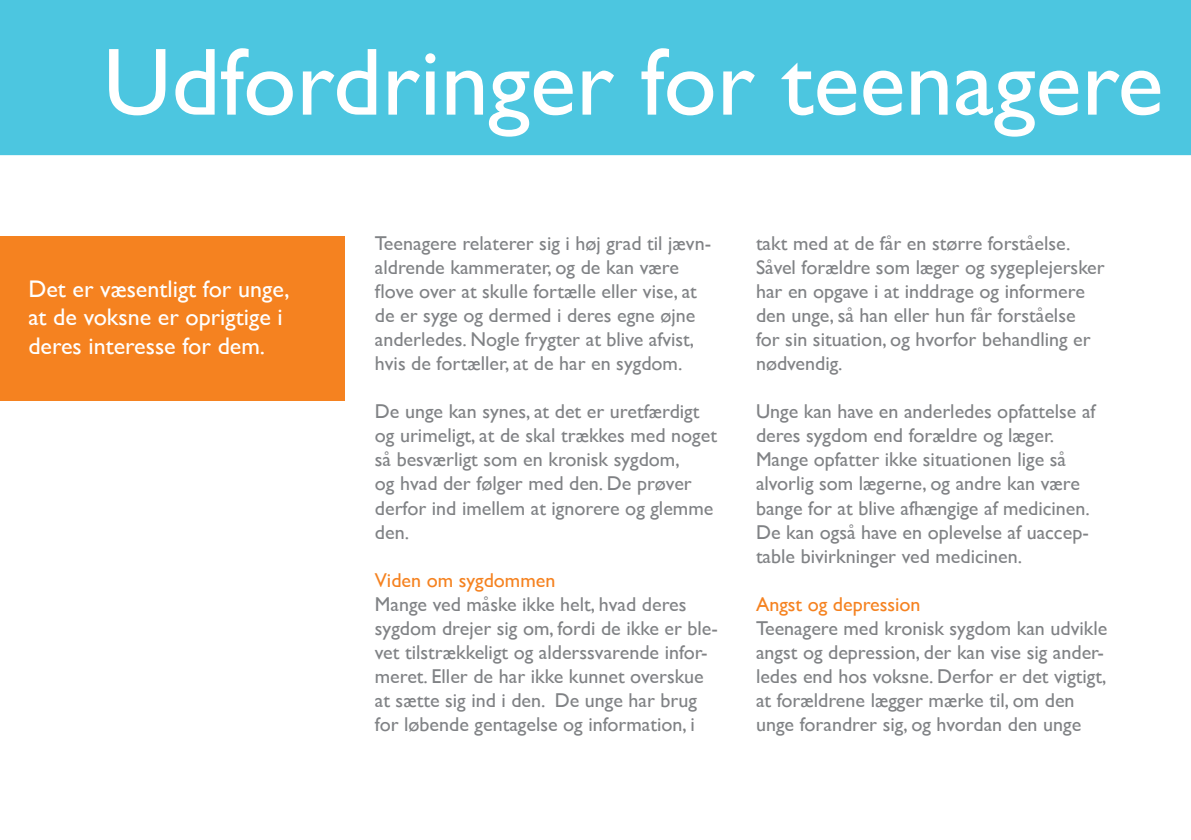
<style>
.page{position:relative;width:1191px;height:840px;background:#fff}
.page>*{position:absolute;margin:0;border:0;box-sizing:border-box;transform-origin:0 0}
.t1{font:96px "Gill Sans";color:#fff}
.t2{font:24px/28.8px "Gill Sans";color:#fff}
.t3{font:20px/24px "Gill Sans";color:#808285}
.t4{font:20px "Gill Sans";color:#f58220}
</style>
<div class="page">
<div style="left:0;top:0;width:1191px;height:155px;background:#4cc6e0"></div>
<div style="left:0;top:236px;width:345px;height:165px;background:#f58220"></div>
<p class="t1" style="left:103px;top:26px;width:1061px">Udfordringer for teenagere</p>
<p class="t2" style="left:28px;top:274px;width:263px">Det er væsentligt for unge, at de voksne er oprigtige i deres interesse for dem.</p>
<p class="t3" style="left:375px;top:231px;width:338px">Teenagere relaterer sig i høj grad til jævn&shy;aldrende kammerater, og de kan være flove over at skulle fortælle eller vise, at de er syge og dermed i deres egne øjne anderledes. Nogle frygter at blive afvist, hvis de fortæller, at de har en sygdom.</p>
<p class="t3" style="left:375px;top:399px;width:344px">De unge kan synes, at det er uretfærdigt og urimeligt, at de skal trækkes med noget så besværligt som en kronisk sygdom,<br>og hvad der følger med den. De prøver derfor ind imellem at ignorere og glemme den.</p>
<p class="t4" style="left:375px;top:567px;width:182px">Viden om sygdommen</p>
<p class="t3" style="left:375px;top:591px;width:344px">Mange ved måske ikke helt, hvad deres sygdom drejer sig om, fordi de ikke er ble&shy;vet tilstrækkeligt og alderssvarende infor&shy;meret. Eller de har ikke kunnet overskue at sætte sig ind i den. De unge har brug for løbende gentagelse og information, i</p>
<p class="t3" style="left:756px;top:231px;width:316px">takt med at de får en større forståelse.</p>
<p class="t3" style="left:756px;top:255px;width:350px">Såvel forældre som læger og sygeplejersker har en opgave i at inddrage og informere den unge, så han eller hun får forståelse<br>for sin situation, og hvorfor behandling er nødvendig.</p>
<p class="t3" style="left:756px;top:399px;width:341px">Unge kan have en anderledes opfattelse af deres sygdom end forældre og læger.<br>Mange opfatter ikke situationen lige så alvorlig som lægerne, og andre kan være bange for at blive afhængige af medicinen.<br>De kan også have en oplevelse af uaccep&shy;table bivirkninger ved medicinen.</p>
<p class="t4" style="left:756px;top:591px;width:166px">Angst og depression</p>
<p class="t3" style="left:756px;top:615px;width:353px">Teenagere med kronisk sygdom kan udvikle angst og depression, der kan vise sig ander&shy;ledes end hos voksne. Derfor er det vigtigt, at forældrene lægger mærke til, om den unge forandrer sig, og hvordan den unge</p>
</div>
